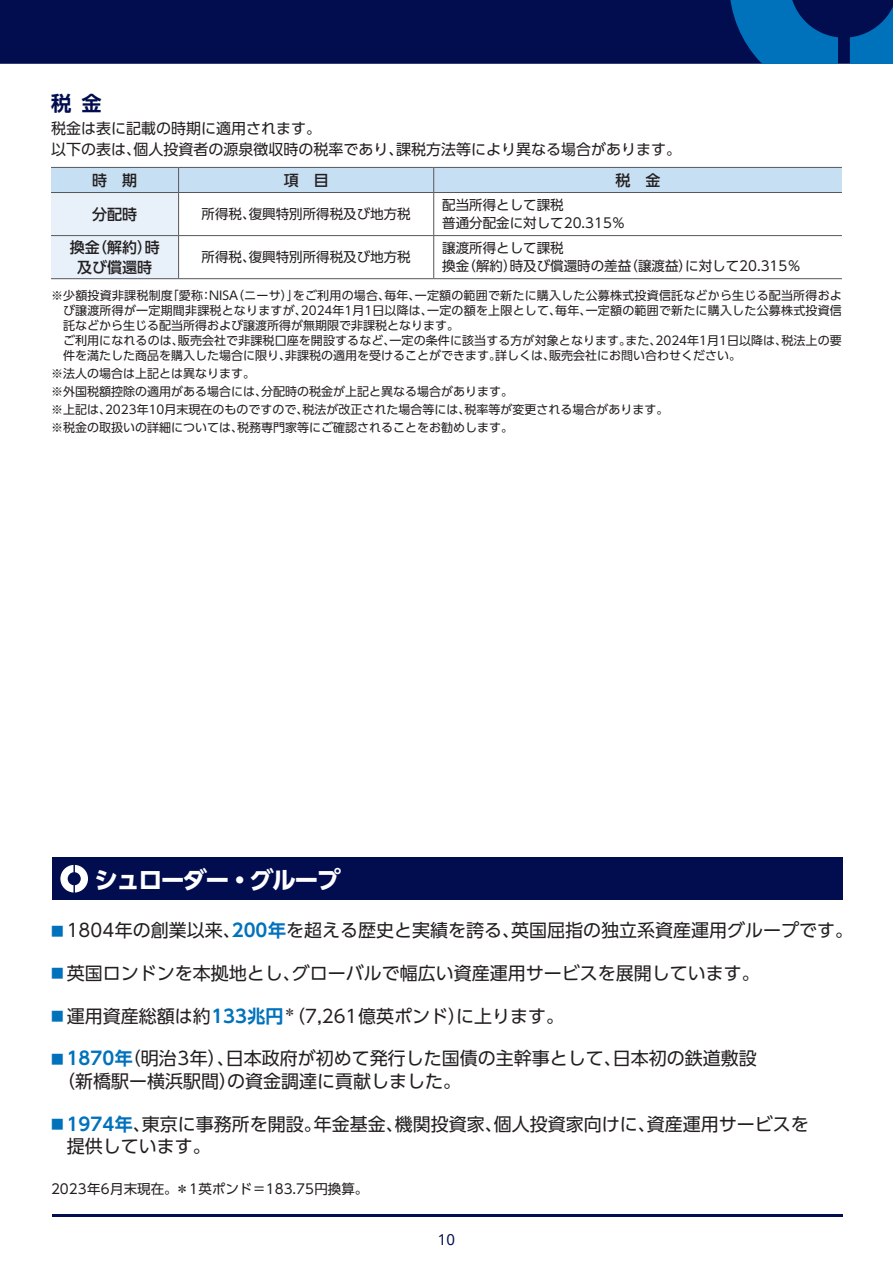
<style>
.page{position:relative;width:893px;height:1263px;background:#fff}
.page>*{position:absolute;margin:0;border:0;box-sizing:border-box;transform-origin:0 0}
.t1{font:700 24px "UD Shin Go Pro";letter-spacing:-.07em;color:#fff}
.t2{font:700 20.25px "UD Shin Go Pro De";color:#010d4f}
.t3{font:18px/22.5px "UD Shin Go Pro";color:#231f20}
.t4{font:15px/21px "UD Shin Go Pro";color:#231f20}
.t5{font:500 15px/19.5px "UD Shin Go Pro";color:#231f20;text-align:center}
.t6{font:15px "Noto Sans";color:#010d4f}
.t7{font:13.5px/18px "UD Shin Go Pro";color:#231f20}
.t8{font:12px/15px "UD Shin Go Pro";color:#231f20}
.s1{font-size:12.6px;color:#0072bc}
.s2{font-family:"UD Shin Go Pro De";font-weight:700;color:#0072bc}
</style>
<div class="page">
<div style="left:2px;top:0;width:848px;height:64px;background:#010d4f"></div>
<svg style="left:729px;top:0;width:109px;height:64px"></svg>
<hr style="left:52px;top:1214px;width:791px;height:2px;background:#010d4f">
<div style="left:52px;top:857px;width:791px;height:43px;background:#010d4f"></div>
<svg style="left:60px;top:865px;width:28px;height:27px"></svg>
<svg style="left:51px;top:167px;width:791px;height:111px"></svg>
<hr style="left:51px;top:192px;width:128px;height:1px;background:#57585a">
<hr style="left:179px;top:192px;width:255px;height:1px;background:#57585a">
<hr style="left:178px;top:193px;width:1px;height:42px;background:#57585a">
<hr style="left:434px;top:192px;width:408px;height:1px;background:#57585a">
<hr style="left:433px;top:193px;width:1px;height:42px;background:#57585a">
<hr style="left:51px;top:235px;width:128px;height:1px;background:#57585a">
<hr style="left:179px;top:235px;width:255px;height:1px;background:#57585a">
<hr style="left:178px;top:236px;width:1px;height:42px;background:#57585a">
<hr style="left:434px;top:235px;width:408px;height:1px;background:#57585a">
<hr style="left:433px;top:236px;width:1px;height:42px;background:#57585a">
<hr style="left:51px;top:278px;width:128px;height:1px;background:#57585a">
<hr style="left:179px;top:278px;width:255px;height:1px;background:#57585a">
<hr style="left:434px;top:278px;width:408px;height:1px;background:#57585a">
<svg style="left:0;top:0;width:2px;height:64px"></svg>
<svg style="left:850px;top:0;width:43px;height:64px"></svg>
<h2 class="t2" style="left:51px;top:87px;width:52px">税金</h2>
<p class="t4" style="left:51px;top:117px;width:631px">税金は表に記載の時期に適用されます。<br>以下の表は、個人投資者の源泉徴収時の税率であり、課税方法等により異なる場合があります。</p>
<p class="t5" style="left:92px;top:170px;width:47px">時　期</p>
<p class="t5" style="left:284px;top:170px;width:46px">項　目</p>
<p class="t5" style="left:615px;top:170px;width:46px">税　金</p>
<p class="t5" style="left:92px;top:204px;width:47px">分配時</p>
<p class="t7" style="left:202px;top:205px;width:211px">所得税、復興特別所得税及び地方税</p>
<p class="t7" style="left:442px;top:196px;width:185px">配当所得として課税<br>普通分配金に対して20.315％</p>
<p class="t5" style="left:70px;top:237px;width:92px">換金（解約）時及び償還時</p>
<p class="t7" style="left:202px;top:248px;width:211px">所得税、復興特別所得税及び地方税</p>
<p class="t7" style="left:442px;top:239px;width:360px">譲渡所得として課税<br>換金（解約）時及び償還時の差益（譲渡益）に対して20.315％</p>
<p class="t8" style="left:63px;top:288px;width:780px;text-indent:-12px">※少額投資非課税制度「愛称：NISA（ニーサ）」をご利用の場合、毎年、一定額の範囲で新たに購入した公募株式投資信託などから生じる配当所得および譲渡所得が一定期間非課税となりますが、2024年1月1日以降は、一定の額を上限として、毎年、一定額の範囲で新たに購入した公募株式投資信託などから生じる配当所得および譲渡所得が無期限で非課税となります。<br>ご利用になれるのは、販売会社で非課税口座を開設するなど、一定の条件に該当する方が対象となります。また、2024年1月1日以降は、税法上の要件を満たした商品を購入した場合に限り、非課税の適用を受けることができます。詳しくは、販売会社にお問い合わせください。</p>
<p class="t8" style="left:51px;top:364px;width:619px;line-height:18px">※法人の場合は上記とは異なります。<br>※外国税額控除の適用がある場合には、分配時の税金が上記と異なる場合があります。<br>※上記は、2023年10月末現在のものですので、税法が改正された場合等には、税率等が変更される場合があります。※税金の取扱いの詳細については、税務専門家等にご確認されることをお勧めします。</p>
<h1 class="t1" style="left:94px;top:860px;width:248px">シュローダー・グループ</h1>
<h3 class="t3" style="left:51px;top:918px;width:803px"><span class="s1">■</span> 1804年の創業以来、<span class="s2">200年</span>を超える歴史と実績を誇る、英国屈指の独立系資産運用グループです。</h3>
<h3 class="t3" style="left:51px;top:961px;width:710px"><span class="s1">■</span> 英国ロンドンを本拠地とし、グローバルで幅広い資産運用サービスを展開しています。</h3>
<h3 class="t3" style="left:51px;top:1004px;width:515px"><span class="s1">■</span> 運用資産総額は約<span class="s2">133兆円</span><sup>＊</sup>（7,261億英ポンド）に上ります。</h3>
<h3 class="t3" style="left:57px;top:1047px;width:701px;text-indent:-6px"><span class="s1">■</span> <span class="s2">1870年</span>（明治3年）、日本政府が初めて発行した国債の主幹事として、日本初の鉄道敷設（新橋駅ー横浜駅間）の資金調達に貢献しました。</h3>
<h3 class="t3" style="left:67px;top:1112px;width:743px;text-indent:-16px"><span class="s1">■</span> <span class="s2">1974年</span>、東京に事務所を開設。年金基金、機関投資家、個人投資家向けに、資産運用サービスを提供しています。</h3>
<p class="t7" style="left:51px;top:1179px;width:319px">2023年6月末現在。＊1英ポンド＝183.75円換算。</p>
<p class="t6" style="left:438px;top:1229px;width:19px">10</p>
</div>
